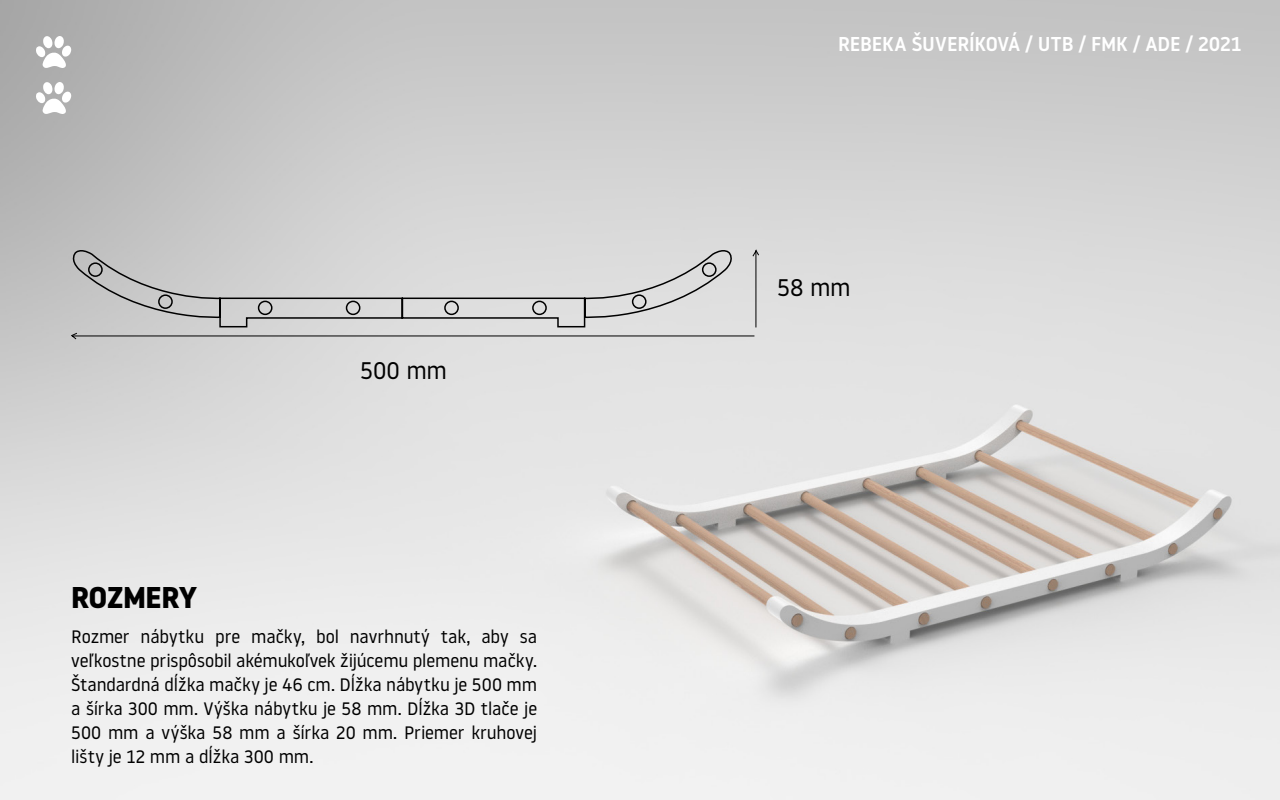
<style>
.page{position:relative;width:1280px;height:800px;background:#fff}
.page>*{position:absolute;margin:0;border:0;box-sizing:border-box;transform-origin:0 0}
.t1{font:700 30px "Noway";letter-spacing:-.015em;color:#000}
.t2{font:24px "Noway";letter-spacing:.005em;color:#000}
.t3{font:500 20px "Noway";letter-spacing:-.01em;color:#fff}
.t4{font:18px/24px "Noway";letter-spacing:-.005em;color:#000;text-align:justify}
</style>
<div class="page">
<img style="left:0;top:0;width:1280px;height:800px">
<svg style="left:69px;top:247px;width:691px;height:93px;background:#cbcbcb"></svg>
<svg style="left:36px;top:36px;width:35px;height:32px"></svg>
<svg style="left:36px;top:82px;width:35px;height:32px"></svg>
<p class="t1" style="left:71px;top:580px;width:128px">ROZMERY</p>
<p class="t2" style="left:360px;top:354px;width:89px">500 mm</p>
<p class="t4" style="left:71px;top:623px;width:468px">Rozmer nábytku pre mačky, bol navrhnutý tak, aby sa veľkostne prispôsobil akémukoľvek žijúcemu plemenu mačky.<br>Štandardná dĺžka mačky je 46 cm. Dĺžka nábytku je 500 mm a šírka 300 mm. Výška nábytku je 58 mm. Dĺžka 3D tlače je 500 mm a výška 58 mm a šírka 20 mm. Priemer kruhovej lišty je 12 mm a dĺžka 300 mm.</p>
<p class="t3" style="left:838px;top:30px;width:405px">REBEKA ŠUVERÍKOVÁ / UTB / FMK / ADE / 2021</p>
<p class="t2" style="left:777px;top:271px;width:75px">58 mm</p>
</div>
